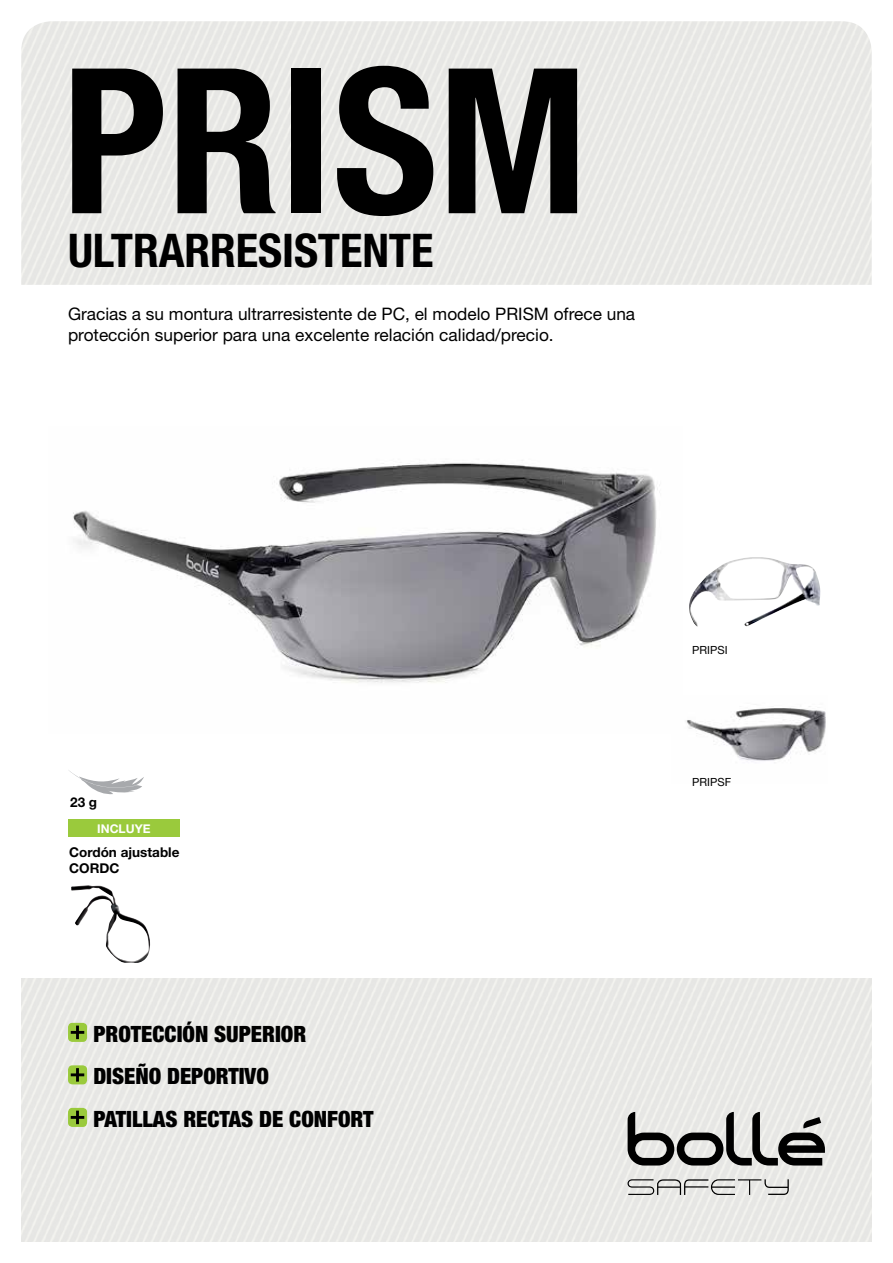
<style>
.page{position:relative;width:893px;height:1263px;background:#fff}
.page>*{position:absolute;margin:0;border:0;box-sizing:border-box;transform-origin:0 0}
.t1{font:700 condensed 202.5px "Helvetica Neue";color:#000}
.t2{font:700 condensed 46.5px "Helvetica Neue";letter-spacing:-.005em;color:#000}
.t3{font:900 condensed 22.5px/42.5px "Helvetica Neue";color:#000}
.t4{font:17.25px/20.7px "Helvetica Neue";color:#000}
.t5{font:700 13.5px/16.2px "Helvetica Neue";color:#000}
.t6{font:700 12px "Helvetica Neue";color:#fff}
.t7{font:11.25px "Helvetica Neue";color:#000}
</style>
<div class="page">
<svg style="left:69px;top:770px;width:75px;height:24px"></svg>
<svg style="left:628px;top:1112px;width:197px;height:53px;background:#929291"></svg>
<svg style="left:627px;top:1179px;width:162px;height:16px;background:#bebebc"></svg>
<img style="left:689px;top:557px;width:132px;height:70px">
<img style="left:686px;top:706px;width:140px;height:55px">
<img style="left:73px;top:463px;width:584px;height:220px">
<img style="left:71px;top:885px;width:79px;height:78px">
<div style="left:68px;top:819px;width:111px;height:18px;background:#9aca3c"></div>
<div style="left:68px;top:1023px;width:19px;height:19px;background:#9aca3c;border-radius:4px"></div>
<svg style="left:71px;top:1025px;width:13px;height:14px"></svg>
<div style="left:68px;top:1065px;width:19px;height:19px;background:#9aca3c;border-radius:4px"></div>
<svg style="left:71px;top:1068px;width:13px;height:14px"></svg>
<div style="left:68px;top:1108px;width:19px;height:19px;background:#9aca3c;border-radius:4px"></div>
<svg style="left:71px;top:1110px;width:13px;height:14px"></svg>
<h1 class="t1" style="left:62px;top:19px;width:527px">PRISM</h1>
<h2 class="t2" style="left:68px;top:222px;width:367px">ULTRARRESISTENTE</h2>
<p class="t4" style="left:68px;top:303px;width:569px">Gracias a su montura ultrarresistente de PC, el modelo PRIsM ofrece una protección superior para una excelente relación calidad/precio.</p>
<p class="t5" style="left:70px;top:793px;width:29px">23 g</p>
<p class="t6" style="left:97px;top:821px;width:55px">inclUYe</p>
<p class="t5" style="left:69px;top:843px;width:112px">Cordón ajustable<br>CORDC</p>
<h3 class="t3" style="left:93px;top:1012px;width:282px">PROTECCIÓN SUPERIOR<br>DISEÑO DEPORTIVO<br>PATILLAS RECTAS DE CONFORT</h3>
<p class="t7" style="left:692px;top:643px;width:37px">PRIPSI</p>
<p class="t7" style="left:692px;top:775px;width:40px">PRIPSF</p>
</div>
